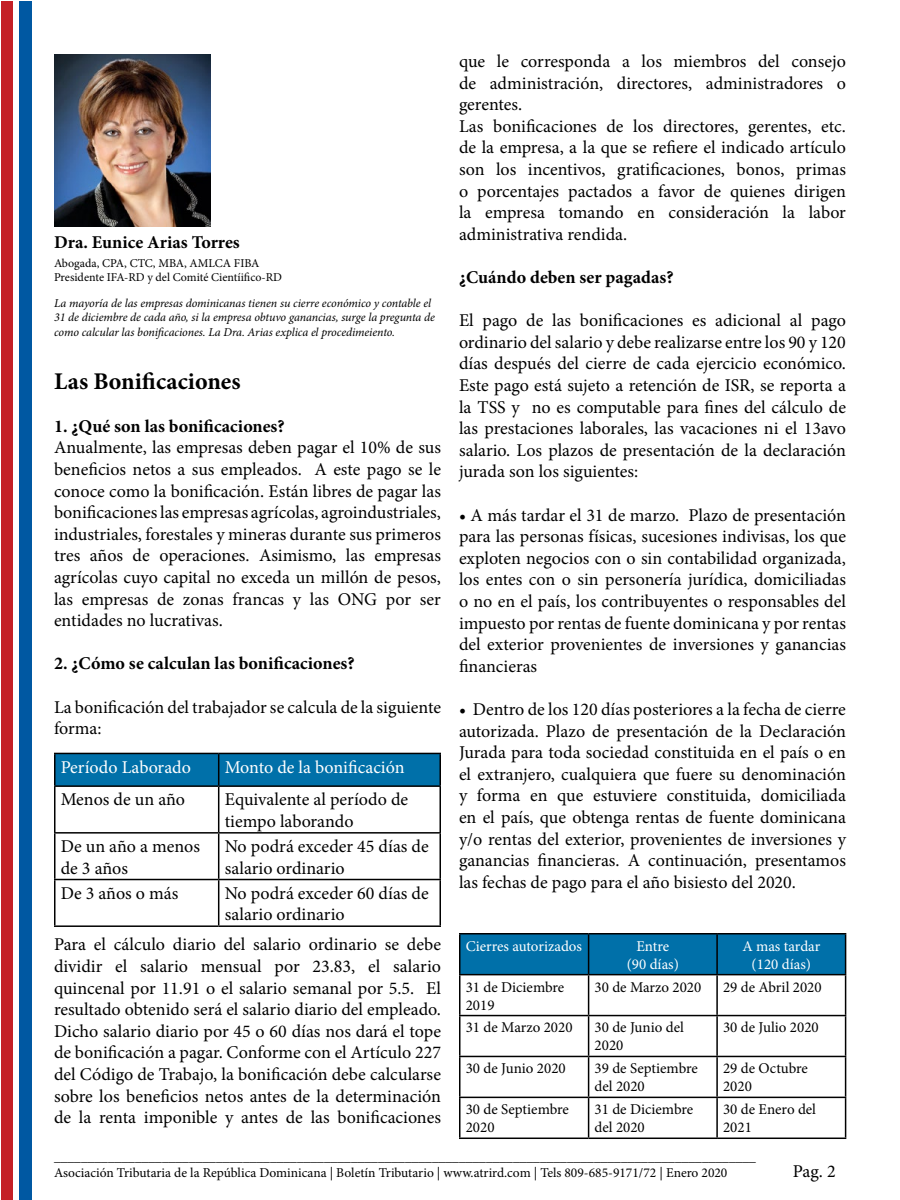
<style>
.page{position:relative;width:900px;height:1200px;background:#fff}
.page>*{position:absolute;margin:0;border:0;box-sizing:border-box;transform-origin:0 0}
.t1{font:700 24px "Minion Pro";color:#000}
.t2{font:18px/21.6px "Minion Pro";color:#000}
.t3{font:700 18px "Minion Pro";color:#000}
.t4{font:18px "Minion Pro";color:#fff}
.t5{font:15px/18px "Minion Pro";color:#000}
.t6{font:15px/18px "Minion Pro";color:#fff;text-align:center}
.t7{font:13.5px/16.2px "Minion Pro";color:#000}
.t8{font:italic 12px/14.4px "Minion Pro";letter-spacing:-.005em;color:#000}
.t9{font:12px/14.4px "Minion Pro";color:#000}
</style>
<div class="page">
<div style="left:1px;top:1px;width:12px;height:1198px;background:#c42026"></div>
<div style="left:20px;top:2px;width:12px;height:1198px;background:#0058a2"></div>
<img style="left:54px;top:54px;width:157px;height:172px">
<div style="left:56px;top:754px;width:384px;height:31px;background:#0070a9"></div>
<hr style="left:54px;top:753px;width:165px;height:1px;background:#000">
<hr style="left:54px;top:754px;width:2px;height:31px;background:#000">
<hr style="left:219px;top:753px;width:222px;height:1px;background:#000">
<hr style="left:218px;top:754px;width:1px;height:31px;background:#000">
<hr style="left:440px;top:754px;width:1px;height:31px;background:#000">
<hr style="left:54px;top:785px;width:165px;height:2px;background:#000">
<hr style="left:54px;top:787px;width:2px;height:45px;background:#000">
<hr style="left:219px;top:785px;width:222px;height:2px;background:#000">
<hr style="left:218px;top:787px;width:1px;height:45px;background:#000">
<hr style="left:440px;top:787px;width:1px;height:45px;background:#000">
<hr style="left:54px;top:832px;width:165px;height:2px;background:#000">
<hr style="left:54px;top:834px;width:2px;height:45px;background:#000">
<hr style="left:219px;top:832px;width:222px;height:2px;background:#000">
<hr style="left:218px;top:834px;width:1px;height:45px;background:#000">
<hr style="left:440px;top:834px;width:1px;height:45px;background:#000">
<hr style="left:54px;top:879px;width:165px;height:1px;background:#000">
<hr style="left:54px;top:880px;width:2px;height:45px;background:#000">
<hr style="left:219px;top:879px;width:222px;height:1px;background:#000">
<hr style="left:218px;top:880px;width:1px;height:45px;background:#000">
<hr style="left:440px;top:880px;width:1px;height:45px;background:#000">
<hr style="left:54px;top:925px;width:165px;height:2px;background:#000">
<hr style="left:219px;top:925px;width:222px;height:2px;background:#000">
<div style="left:460px;top:934px;width:385px;height:40px;background:#0070a9"></div>
<hr style="left:459px;top:933px;width:130px;height:1px;background:#000">
<hr style="left:459px;top:934px;width:1px;height:40px;background:#000">
<hr style="left:589px;top:933px;width:128px;height:1px;background:#000">
<hr style="left:588px;top:934px;width:1px;height:40px;background:#000">
<hr style="left:717px;top:933px;width:129px;height:1px;background:#000">
<hr style="left:716px;top:934px;width:2px;height:40px;background:#000">
<hr style="left:845px;top:934px;width:1px;height:40px;background:#000">
<hr style="left:459px;top:974px;width:130px;height:1px;background:#000">
<hr style="left:459px;top:975px;width:1px;height:40px;background:#000">
<hr style="left:589px;top:974px;width:128px;height:1px;background:#000">
<hr style="left:588px;top:975px;width:1px;height:40px;background:#000">
<hr style="left:717px;top:974px;width:129px;height:1px;background:#000">
<hr style="left:716px;top:975px;width:2px;height:40px;background:#000">
<hr style="left:845px;top:975px;width:1px;height:40px;background:#000">
<hr style="left:459px;top:1015px;width:130px;height:1px;background:#000">
<hr style="left:459px;top:1016px;width:1px;height:40px;background:#000">
<hr style="left:589px;top:1015px;width:128px;height:1px;background:#000">
<hr style="left:588px;top:1016px;width:1px;height:40px;background:#000">
<hr style="left:717px;top:1015px;width:129px;height:1px;background:#000">
<hr style="left:716px;top:1016px;width:2px;height:40px;background:#000">
<hr style="left:845px;top:1016px;width:1px;height:40px;background:#000">
<hr style="left:459px;top:1056px;width:130px;height:1px;background:#000">
<hr style="left:459px;top:1057px;width:1px;height:40px;background:#000">
<hr style="left:589px;top:1056px;width:128px;height:1px;background:#000">
<hr style="left:588px;top:1057px;width:1px;height:40px;background:#000">
<hr style="left:717px;top:1056px;width:129px;height:1px;background:#000">
<hr style="left:716px;top:1057px;width:2px;height:40px;background:#000">
<hr style="left:845px;top:1057px;width:1px;height:40px;background:#000">
<hr style="left:459px;top:1097px;width:130px;height:1px;background:#000">
<hr style="left:459px;top:1098px;width:1px;height:40px;background:#000">
<hr style="left:589px;top:1097px;width:128px;height:1px;background:#000">
<hr style="left:588px;top:1098px;width:1px;height:40px;background:#000">
<hr style="left:717px;top:1097px;width:129px;height:1px;background:#000">
<hr style="left:716px;top:1098px;width:2px;height:40px;background:#000">
<hr style="left:845px;top:1098px;width:1px;height:40px;background:#000">
<hr style="left:459px;top:1138px;width:130px;height:1px;background:#000">
<hr style="left:589px;top:1138px;width:128px;height:1px;background:#000">
<hr style="left:717px;top:1138px;width:129px;height:1px;background:#000">
<p class="t3" style="left:54px;top:230px;width:187px">Dra. Eunice Arias Torres</p>
<p class="t9" style="left:54px;top:256px;width:230px">Abogada, CPA, CTC, MBA, AMLCA FIBA<br>Presidente IFA-RD y del Comité Cientíifico-RD</p>
<p class="t8" style="left:54px;top:296px;width:383px">La mayoría de las empresas dominicanas tienen su cierre económico y contable el<br>31 de diciembre de cada año, si la empresa obtuvo ganancias, surge la pregunta de como calcular las bonificaciones. La Dra. Arias explica el procedimeiento.</p>
<h1 class="t1" style="left:54px;top:364px;width:188px">Las Bonificaciones</h1>
<p class="t3" style="left:54px;top:413px;width:232px">1. ¿Qué son las bonificaciones?</p>
<p class="t2" style="left:54px;top:437px;width:389px;text-align:justify">Anualmente, las empresas deben pagar el 10% de sus beneficios netos a sus empleados. A este pago se le conoce como la bonificación. Están libres de pagar las bonificaciones las empresas agrícolas, agroindustriales, industriales, forestales y mineras durante sus primeros tres años de operaciones. Asimismo, las empresas agrícolas cuyo capital no exceda un millón de pesos, las empresas de zonas francas y las ONG por ser entidades no lucrativas.</p>
<p class="t3" style="left:54px;top:651px;width:302px">2. ¿Cómo se calculan las bonificaciones?</p>
<p class="t2" style="left:54px;top:696px;width:389px">La bonificación del trabajador se calcula de la siguiente forma:</p>
<p class="t4" style="left:61px;top:755px;width:132px">Período Laborado</p>
<p class="t4" style="left:225px;top:755px;width:181px">Monto de la bonificación</p>
<p class="t2" style="left:61px;top:789px;width:126px">Menos de un año</p>
<p class="t2" style="left:225px;top:789px;width:185px">Equivalente al período de tiempo laborando</p>
<p class="t2" style="left:61px;top:835px;width:141px">De un año a menos de 3 años</p>
<p class="t2" style="left:225px;top:835px;width:206px">No podrá exceder 45 días de salario ordinario</p>
<p class="t2" style="left:61px;top:882px;width:119px">De 3 años o más</p>
<p class="t2" style="left:225px;top:882px;width:206px">No podrá exceder 60 días de salario ordinario</p>
<p class="t2" style="left:54px;top:934px;width:389px;text-align:justify">Para el cálculo diario del salario ordinario se debe dividir el salario mensual por 23.83, el salario quincenal por 11.91 o el salario semanal por 5.5. El resultado obtenido será el salario diario del empleado.<br>Dicho salario diario por 45 o 60 días nos dará el tope de bonificación a pagar. Conforme con el Artículo 227 del Código de Trabajo, la bonificación debe calcularse sobre los beneficios netos antes de la determinación de la renta imponible y antes de las bonificaciones</p>
<p class="t2" style="left:459px;top:51px;width:389px">que le corresponda a los miembros del consejo de administración, directores, administradores o gerentes.<br>Las bonificaciones de los directores, gerentes, etc. de la empresa, a la que se refiere el indicado artículo son los incentivos, gratificaciones, bonos, primas o porcentajes pactados a favor de quienes dirigen la empresa tomando en consideración la labor administrativa rendida.</p>
<p class="t3" style="left:459px;top:265px;width:216px">¿Cuándo deben ser pagadas?</p>
<p class="t2" style="left:459px;top:310px;width:389px;text-align:justify">El pago de las bonificaciones es adicional al pago ordinario del salario y debe realizarse entre los 90 y 120 días después del cierre de cada ejercicio económico.<br>Este pago está sujeto a retención de ISR, se reporta a la TSS y no es computable para fines del cálculo de las prestaciones laborales, las vacaciones ni el 13avo salario. Los plazos de presentación de la declaración jurada son los siguientes:</p>
<p class="t2" style="left:459px;top:504px;width:389px;text-align:justify">• A más tardar el 31 de marzo. Plazo de presentación para las personas físicas, sucesiones indivisas, los que exploten negocios con o sin contabilidad organizada, los entes con o sin personería jurídica, domiciliadas o no en el país, los contribuyentes o responsables del impuesto por rentas de fuente dominicana y por rentas del exterior provenientes de inversiones y ganancias financieras</p>
<p class="t2" style="left:459px;top:699px;width:389px;text-align:justify">• Dentro de los 120 días posteriores a la fecha de cierre autorizada. Plazo de presentación de la Declaración Jurada para toda sociedad constituida en el país o en el extranjero, cualquiera que fuere su denominación y forma en que estuviere constituida, domiciliada en el país, que obtenga rentas de fuente dominicana y/o rentas del exterior, provenientes de inversiones y ganancias financieras. A continuación, presentamos las fechas de pago para el año bisiesto del 2020.</p>
<p class="t6" style="left:466px;top:937px;width:118px">Cierres autorizados</p>
<p class="t6" style="left:627px;top:937px;width:54px">Entre (90 días)</p>
<p class="t6" style="left:742px;top:937px;width:79px">A mas tardar (120 días)</p>
<p class="t5" style="left:466px;top:978px;width:100px">31 de Diciembre<br>2019</p>
<p class="t5" style="left:595px;top:978px;width:108px">30 de Marzo 2020</p>
<p class="t5" style="left:723px;top:978px;width:100px">29 de Abril 2020</p>
<p class="t5" style="left:466px;top:1019px;width:108px">31 de Marzo 2020</p>
<p class="t5" style="left:595px;top:1019px;width:91px">30 de Junio del<br>2020</p>
<p class="t5" style="left:723px;top:1019px;width:97px">30 de Julio 2020</p>
<p class="t5" style="left:466px;top:1060px;width:102px">30 de Junio 2020</p>
<p class="t5" style="left:595px;top:1060px;width:105px">39 de Septiembre del 2020</p>
<p class="t5" style="left:723px;top:1060px;width:86px">29 de Octubre<br>2020</p>
<p class="t5" style="left:466px;top:1101px;width:105px">30 de Septiembre<br>2020</p>
<p class="t5" style="left:595px;top:1101px;width:100px">31 de Diciembre del 2020</p>
<p class="t5" style="left:723px;top:1101px;width:94px">30 de Enero del<br>2021</p>
<p class="t7" style="left:54px;top:1148px;width:703px">________________________________________________________________________________________________________<br>Asociación Tributaria de la República Dominicana | Boletín Tributario | www.atrird.com | Tels 809-685-9171/72 | Enero 2020</p>
<p class="t2" style="left:793px;top:1161px;width:44px">Pag. 2</p>
</div>
